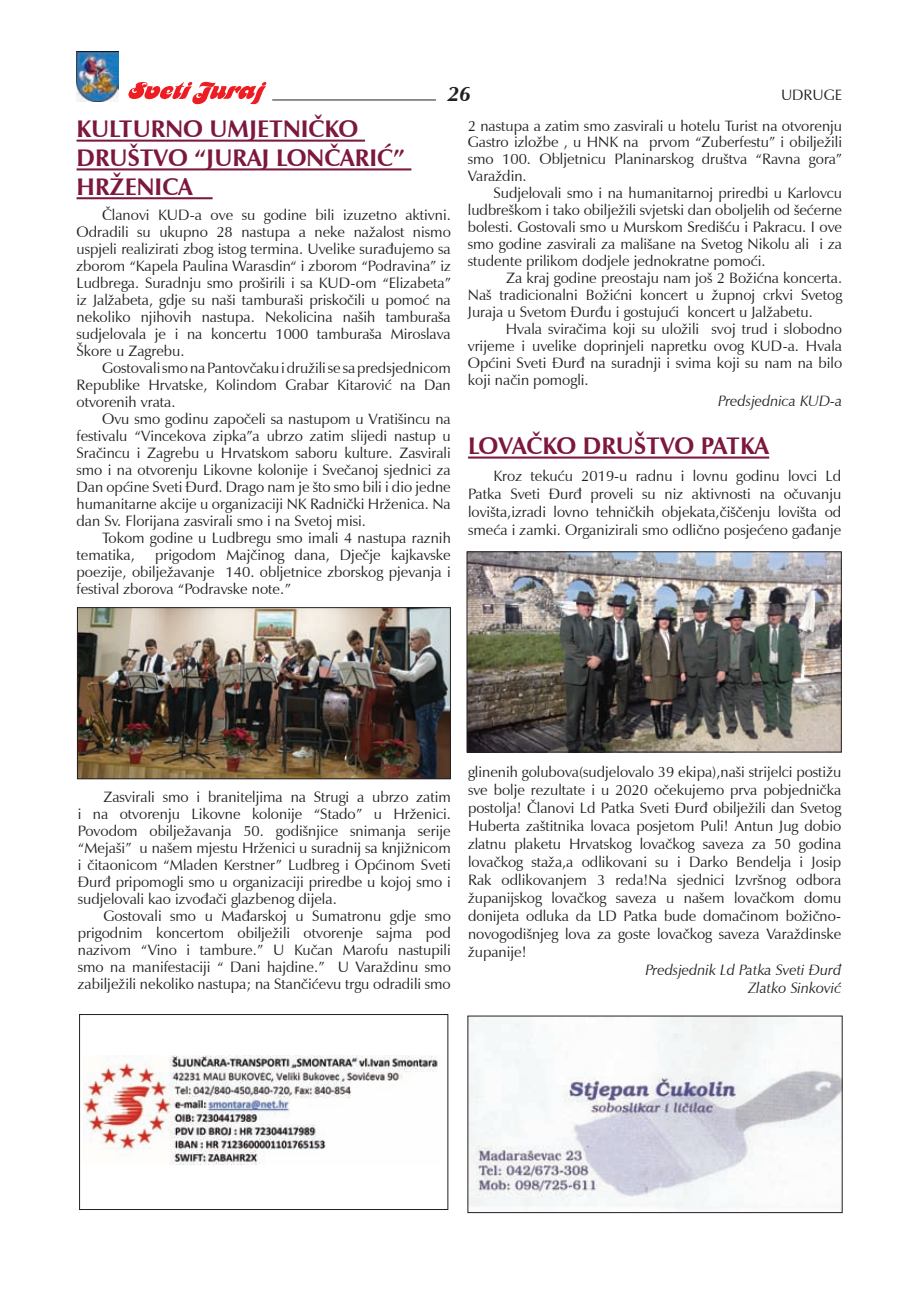
<style>
.page{position:relative;width:906px;height:1289px;background:#fff}
.page>*{position:absolute;margin:0;border:0;box-sizing:border-box;transform-origin:0 0}
.t1{font:700 24px/28.8px "Zapf Humanist 601 BT";color:#7c173e}
.t2{font:italic 700 21px "Zapf Humanist 601 BT";color:#231f20}
.t3{font:15px/17px "Zapf Humanist 601 BT";color:#231f20;text-align:justify}
.t4{font:italic 15px/18px "Zapf Humanist 601 BT";color:#231f20;text-align:right}
</style>
<div class="page">
<svg style="left:128px;top:81px;width:139px;height:24px"></svg>
<img style="left:77px;top:52px;width:41px;height:49px">
<hr style="left:272px;top:100px;width:164px;height:1px;background:#231f20">
<img style="left:470px;top:1017px;width:370px;height:191px">
<img style="left:83px;top:1055px;width:355px;height:109px">
<div style="left:79px;top:1014px;width:369px;height:195px;border:1px solid #231f20"></div>
<hr style="left:77px;top:140px;width:288px;height:2px;background:#7c173e">
<hr style="left:77px;top:168px;width:334px;height:2px;background:#7c173e">
<hr style="left:77px;top:197px;width:135px;height:2px;background:#7c173e">
<img style="left:79px;top:609px;width:369px;height:168px">
<div style="left:77px;top:607px;width:373px;height:172px;border:1px solid #231f20"></div>
<hr style="left:468px;top:456px;width:301px;height:2px;background:#7c173e">
<img style="left:469px;top:553px;width:370px;height:197px">
<div style="left:467px;top:551px;width:374px;height:201px;border:1px solid #231f20"></div>
<h2 class="t2" style="left:448px;top:81px;width:25px">26</h2>
<p class="t3" style="left:781px;top:86px;width:63px">UDRUGE</p>
<h1 class="t1" style="left:77px;top:115px;width:330px">KULTURNO UMJETNIČKO<br>DRUŠTVO “JURAJ LONČARIĆ”<br>HRŽENICA</h1>
<p class="t3" style="left:77px;top:207px;width:376px;text-indent:26px">Članovi KUD-a ove su godine bili izuzetno aktivni.<br>Odradili su ukupno 28 nastupa a neke nažalost nismo uspjeli realizirati zbog istog termina. Uvelike surađujemo sa zborom “Kapela Paulina Warasdin“ i zborom “Podravina” iz Ludbrega. Suradnju smo proširili i sa KUD-om “Elizabeta” iz Jalžabeta, gdje su naši tamburaši priskočili u pomoć na nekoliko njihovih nastupa. Nekolicina naših tamburaša sudjelovala je i na koncertu 1000 tamburaša Miroslava Škore u Zagrebu.</p>
<p class="t3" style="left:77px;top:359px;width:376px;text-indent:26px">Gostovali smo na Pantovčaku i družili se sa predsjednicom Republike Hrvatske, Kolindom Grabar Kitarović na Dan otvorenih vrata.</p>
<p class="t3" style="left:77px;top:410px;width:376px;text-indent:26px">Ovu smo godinu započeli sa nastupom u Vratišincu na festivalu “Vincekova zipka”a ubrzo zatim slijedi nastup u Sračincu i Zagrebu u Hrvatskom saboru kulture. Zasvirali smo i na otvorenju Likovne kolonije i Svečanoj sjednici za Dan općine Sveti Đurđ. Drago nam je što smo bili i dio jedne humanitarne akcije u organizaciji NK Radnički Hrženica. Na dan Sv. Florijana zasvirali smo i na Svetoj misi.</p>
<p class="t3" style="left:77px;top:529px;width:376px;text-indent:26px">Tokom godine u Ludbregu smo imali 4 nastupa raznih tematika,</p>
<p class="t3" style="left:77px;top:546px;width:376px;text-indent:79px">prigodom Majčinog dana, Dječje kajkavske poezije, obilježavanje 140. obljetnice zborskog pjevanja i festival zborova “Podravske note.”</p>
<p class="t3" style="left:468px;top:117px;width:376px">2 nastupa a zatim smo zasvirali u hotelu Turist na otvorenju Gastro izložbe , u HNK na prvom “Zuberfestu” i obilježili smo 100. Obljetnicu Planinarskog društva “Ravna gora” Varaždin.</p>
<p class="t3" style="left:468px;top:185px;width:376px;text-indent:26px">Sudjelovali smo i na humanitarnoj priredbi u Karlovcu ludbreškom i tako obilježili svjetski dan oboljelih od šećerne bolesti. Gostovali smo u Murskom Središću i Pakracu. I ove smo godine zasvirali za mališane na Svetog Nikolu ali i za studente prilikom dodjele jednokratne pomoći.</p>
<p class="t3" style="left:468px;top:269px;width:376px;text-indent:38px">Za kraj godine preostaju nam još 2 Božićna koncerta.<br>Naš tradicionalni Božićni koncert u župnoj crkvi Svetog Juraja u Svetom Đurđu i gostujući koncert u Jalžabetu.</p>
<p class="t3" style="left:468px;top:320px;width:376px;text-indent:38px">Hvala sviračima koji su uložili svoj trud i slobodno vrijeme i uvelike doprinjeli napretku ovog KUD-a. Hvala Općini Sveti Đurđ na suradnji i svima koji su nam na bilo koji način pomogli.</p>
<p class="t4" style="left:718px;top:392px;width:125px">Predsjednica KUD-a</p>
<h1 class="t1" style="left:468px;top:431px;width:303px">LOVAČKO DRUŠTVO PATKA</h1>
<p class="t3" style="left:468px;top:466px;width:375px;line-height:18px;text-indent:26px">Kroz tekuću 2019-u radnu i lovnu godinu lovci Ld Patka Sveti Đurđ proveli su niz aktivnosti na očuvanju lovišta,izradi lovno tehničkih objekata,čiščenju lovišta od smeća i zamki. Organizirali smo odlično posjećeno gađanje</p>
<p class="t3" style="left:78px;top:788px;width:374px;text-indent:26px">Zasvirali smo i braniteljima na Strugi a ubrzo zatim i na otvorenju Likovne kolonije “Stado” u Hrženici.<br>Povodom obilježavanja 50. godišnjice snimanja serije “Mejaši” u našem mjestu Hrženici u suradnij sa knjižnicom i čitaonicom “Mladen Kerstner” Ludbreg i Općinom Sveti Đurđ pripomogli smo u organizaciji priredbe u kojoj smo i sudjelovali kao izvođači glazbenog dijela.</p>
<p class="t3" style="left:78px;top:907px;width:374px;text-indent:26px">Gostovali smo u Mađarskoj u Sumatronu gdje smo prigodnim koncertom obilježili otvorenje sajma pod nazivom “Vino i tambure.” U Kučan Marofu nastupili smo na manifestaciji “ Dani hajdine.” U Varaždinu smo zabilježili nekoliko nastupa; na Stančićevu trgu odradili smo</p>
<p class="t3" style="left:468px;top:762px;width:375px;line-height:18px">glinenih golubova(sudjelovalo 39 ekipa),naši strijelci postižu sve bolje rezultate i u 2020 očekujemo prva pobjednička postolja! Članovi Ld Patka Sveti Đurđ obilježili dan Svetog Huberta zaštitnika lovaca posjetom Puli! Antun Jug dobio zlatnu plaketu Hrvatskog lovačkog saveza za 50 godina lovačkog staža,a odlikovani su i Darko Bendelja i Josip Rak odlikovanjem 3 reda!Na sjednici Izvršnog odbora županijskog lovačkog saveza u našem lovačkom domu donijeta odluka da LD Patka bude domačinom božično&shy;novogodišnjeg lova za goste lovačkog saveza Varaždinske županije!</p>
<p class="t4" style="left:645px;top:960px;width:197px">Predsjednik Ld Patka Sveti Đurđ<br>Zlatko Sinković</p>
</div>
